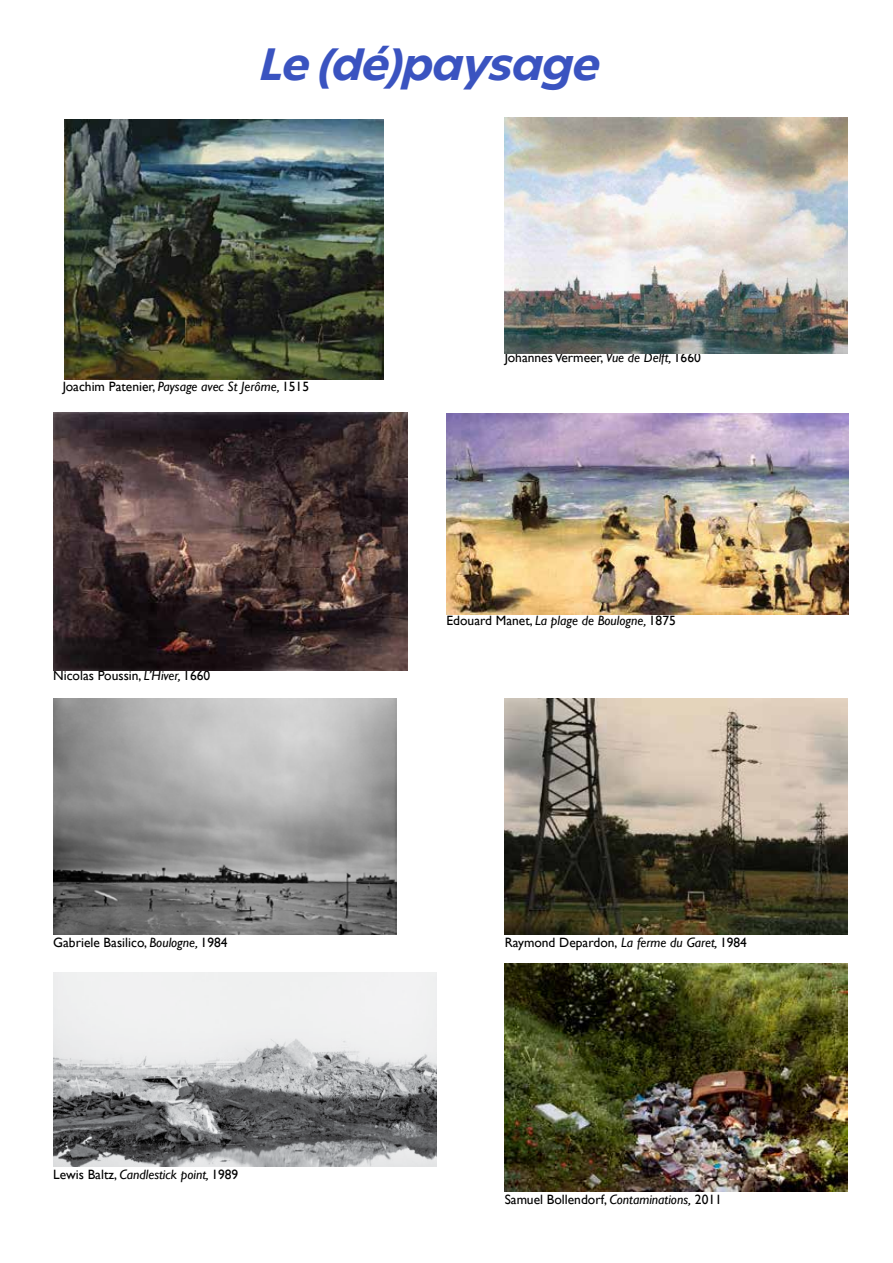
<style>
.page{position:relative;width:893px;height:1263px;background:#fff}
.page>*{position:absolute;margin:0;border:0;box-sizing:border-box;transform-origin:0 0}
.t1{font:italic 800 45px "Ping LCG";color:#3a53c0}
.t2{font:13.5px "Gill Sans";color:#000}
.t3{font:italic 13.5px "Gill Sans";color:#000}
.s1{font-style:italic}
.s2{font-style:normal}
</style>
<div class="page">
<img style="left:65px;top:119px;width:319px;height:261px">
<img style="left:505px;top:117px;width:343px;height:236px">
<img style="left:54px;top:413px;width:353px;height:257px">
<img style="left:446px;top:413px;width:403px;height:201px">
<img style="left:53px;top:699px;width:343px;height:236px">
<img style="left:505px;top:699px;width:343px;height:236px">
<img style="left:53px;top:972px;width:384px;height:195px">
<img style="left:505px;top:963px;width:343px;height:228px">
<h1 class="t1" style="left:260px;top:29px;width:341px">Le (dé)paysage</h1>
<p class="t2" style="left:63px;top:378px;width:248px">Joachim Patenier, <span class="s1">Paysage avec St Jerôme,</span> 1515</p>
<p class="t2" style="left:53px;top:667px;width:159px">Nicolas Poussin, <span class="s1">L’Hiver,</span> 1660</p>
<p class="t2" style="left:505px;top:350px;width:198px">Johannes Vermeer, <span class="s1">Vue de Delft,</span> 1660</p>
<p class="t3" style="left:446px;top:613px;width:231px"><span class="s2">Edouard Manet,</span> La plage de Boulogne, <span class="s2">1875</span></p>
<p class="t2" style="left:53px;top:935px;width:176px">Gabriele Basilico, <span class="s1">Boulogne,</span> 1984</p>
<p class="t2" style="left:505px;top:935px;width:244px">Raymond Depardon, <span class="s1">La ferme du Garet,</span> 1984</p>
<p class="t3" style="left:53px;top:1166px;width:187px"><span class="s2">Lewis Baltz,</span> Candlestick point, <span class="s2">1989</span></p>
<p class="t2" style="left:505px;top:1192px;width:219px">Samuel Bollendorf, <span class="s1">Contaminations,</span> 2011</p>
</div>
